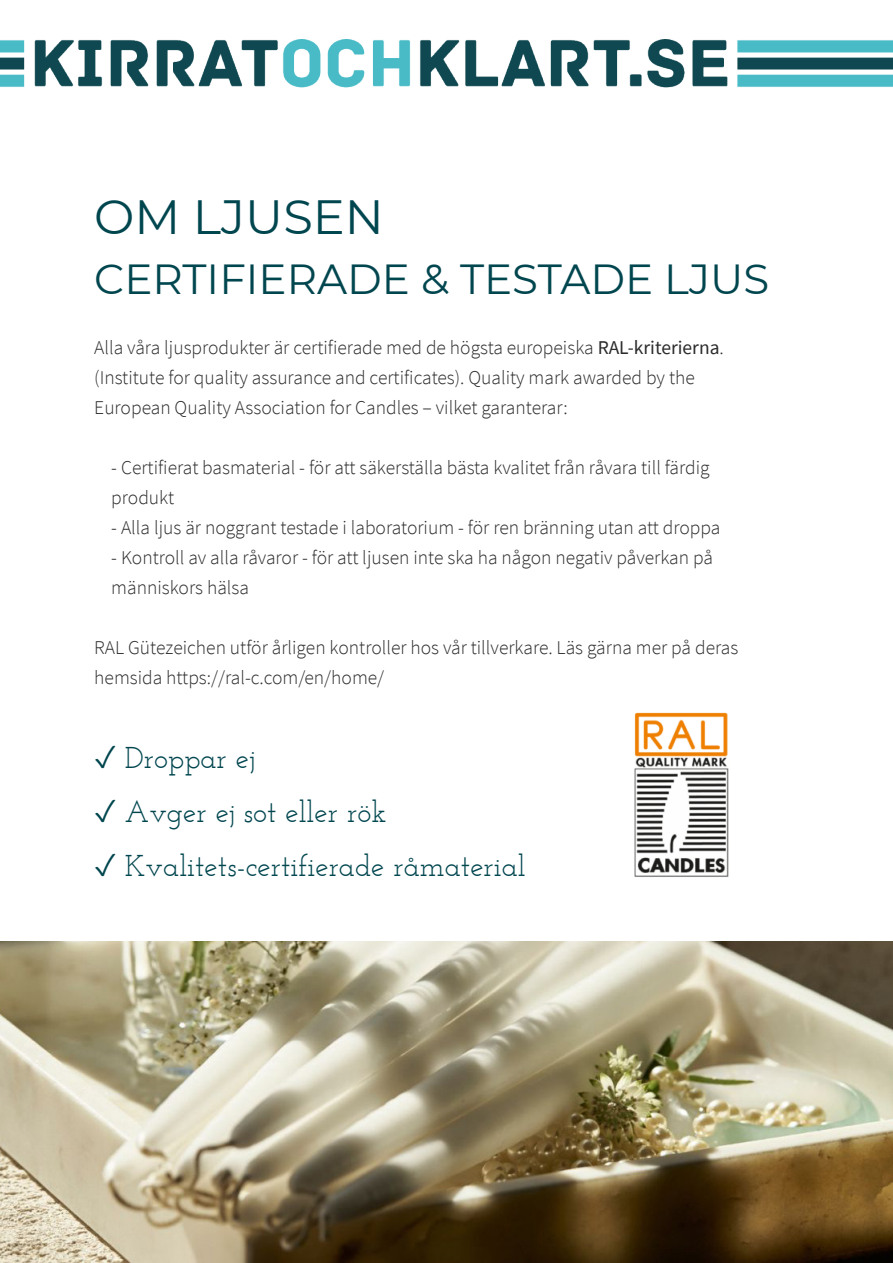
<style>
.page{position:relative;width:893px;height:1263px;background:#fff}
.page>*{position:absolute;margin:0;border:0;box-sizing:border-box;transform-origin:0 0}
.t1{font:48px "Montserrat";color:#00464f}
.t2{font:42px "Montserrat";color:#00464f}
.t3{font:30px "Josefin Slab";color:#00464f}
.t4{font:300 19.5px/30px "Source Sans Pro";color:#2b2b2b}
.s1{font-weight:400}
</style>
<div class="page">
<img style="left:0;top:40px;width:893px;height:48px">
<img style="left:634px;top:712px;width:95px;height:165px">
<img style="left:0;top:942px;width:893px;height:321px">
<p class="t1" style="left:94px;top:183px;width:291px">OM LJUSEN</p>
<p class="t2" style="left:94px;top:250px;width:676px">CERTIFIERADE &amp; TESTADE LJUS</p>
<p class="t4" style="left:94px;top:332px;width:631px">Alla våra ljusprodukter är certifierade med de högsta europeiska <span class="s1">RAL-kriterierna</span>. (Institute for quality assurance and certificates). Quality mark awarded by the<br>European Quality Association for Candles – vilket garanterar:</p>
<p class="t4" style="left:111px;top:452px;width:600px">- Certifierat basmaterial - för att säkerställa bästa kvalitet från råvara till färdig produkt</p>
<p class="t4" style="left:111px;top:512px;width:610px">- Alla ljus är noggrant testade i laboratorium - för ren bränning utan att droppa</p>
<p class="t4" style="left:111px;top:542px;width:603px">- Kontroll av alla råvaror - för att ljusen inte ska ha någon negativ påverkan på människors hälsa</p>
<p class="t4" style="left:94px;top:632px;width:645px">RAL Gütezeichen utför årligen kontroller hos vår tillverkare. Läs gärna mer på deras hemsida https://ral-c.com/en/home/</p>
<p class="t3" style="left:94px;top:740px;width:162px">✓ Droppar ej</p>
<p class="t3" style="left:94px;top:794px;width:294px">✓ Avger ej sot eller rök</p>
<p class="t3" style="left:94px;top:848px;width:433px">✓ Kvalitets-certifierade råmaterial</p>
</div>
